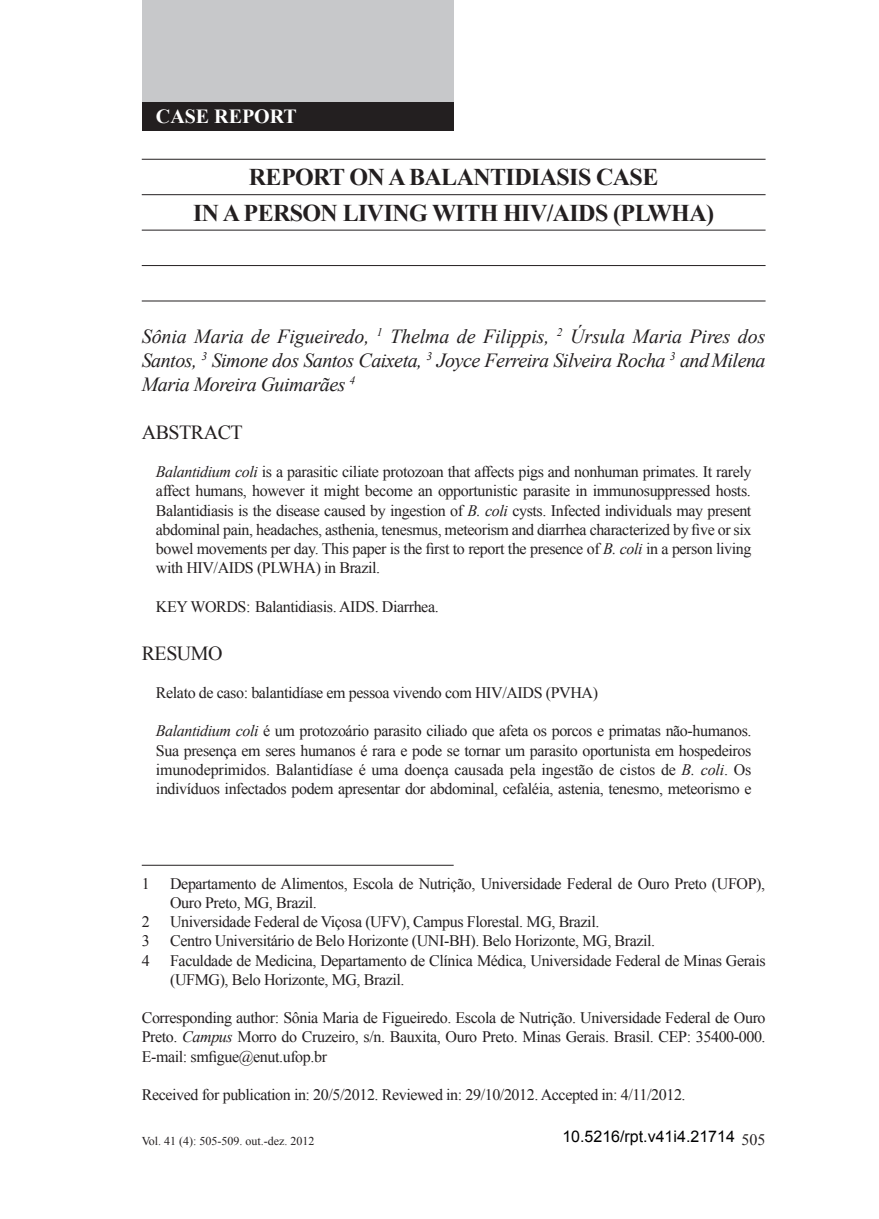
<style>
.page{position:relative;width:879px;height:1219px;background:#fff}
.page>*{position:absolute;margin:0;border:0;box-sizing:border-box;transform-origin:0 0}
.t1{font:700 24px/35.4px "Times New Roman";letter-spacing:-.025em;color:#231f20}
.t2{font:italic 20px/24px "Times New Roman";letter-spacing:-.025em;color:#231f20;text-align:justify}
.t3{font:20px "Times New Roman";letter-spacing:-.025em;color:#231f20}
.t4{font:700 20px "Times New Roman";color:#fff}
.t5{font:16px/19.2px "Times New Roman";letter-spacing:-.025em;color:#231f20;text-align:justify}
.t6{font:16px "Arial";color:#000}
.t7{font:12px "Times New Roman";color:#231f20}
.s1{font-style:italic}
</style>
<div class="page">
<div style="left:142px;top:0;width:312px;height:102px;background:#c7c8ca"></div>
<div style="left:142px;top:102px;width:312px;height:28px;background:#231f20"></div>
<hr style="left:142px;top:159px;width:623px;height:1px;background:#231f20">
<hr style="left:142px;top:194px;width:623px;height:1px;background:#231f20">
<hr style="left:142px;top:230px;width:623px;height:1px;background:#231f20">
<hr style="left:142px;top:265px;width:623px;height:1px;background:#231f20">
<hr style="left:142px;top:300px;width:623px;height:1px;background:#231f20">
<hr style="left:142px;top:865px;width:312px;height:1px;background:#231f20">
<p class="t4" style="left:156px;top:102px;width:142px">CASE REPORT</p>
<h1 class="t1" style="left:193px;top:159px;width:522px;text-indent:120px">RT ON A BALANTIDIASIS CASE<br>IN A PERSON LIVING WITH HIV/AIDS (PLWHA)</h1>
<h1 class="t1" style="left:249px;top:159px;width:34px">REPO</h1>
<p class="t2" style="left:142px;top:324px;width:625px">Sônia Maria de Figueiredo, <sup>1</sup> Thelma de Filippis, <sup>2</sup> Úrsula Maria Pires dos Santos, <sup>3</sup> Simone dos Santos Caixeta, <sup>3</sup> Joyce Ferreira Silveira Rocha <sup>3</sup> andMilena Maria Moreira Guimarães <sup>4</sup></p>
<p class="t3" style="left:142px;top:419px;width:102px">ABSTRACT</p>
<p class="t5" style="left:156px;top:462px;width:597px"><span class="s1">Balantidium coli</span> is a parasitic ciliate protozoan that affects pigs and nonhuman primates. It rarely affect humans, however it might become an opportunistic parasite in immunosuppressed hosts.<br>Balantidiasis is the disease caused by ingestion of <span class="s1">B. coli</span> cysts. Infected individuals may present abdominal pain, headaches, asthenia, tenesmus, meteorism and diarrhea characterized by five or six bowel movements per day. This paper is the first to report the presence of <span class="s1">B. coli</span> in a person living with HIV/AIDS (PLWHA) in Brazil.</p>
<p class="t5" style="left:156px;top:596px;width:284px">KEY WORDS: Balantidiasis. AIDS. Diarrhea.</p>
<p class="t3" style="left:142px;top:639px;width:82px">RESUMO</p>
<p class="t5" style="left:156px;top:683px;width:443px">Relato de caso: balantidíase em pessoa vivendo com HIV/AIDS (PVHA)</p>
<p class="t5" style="left:156px;top:721px;width:597px"><span class="s1">Balantidium coli</span> é um protozoário parasito ciliado que afeta os porcos e primatas não-humanos.<br>Sua presença em seres humanos é rara e pode se tornar um parasito oportunista em hospedeiros imunodeprimidos. Balantidíase é uma doença causada pela ingestão de cistos de <span class="s1">B. coli</span>. Os indivíduos infectados podem apresentar dor abdominal, cefaléia, astenia, tenesmo, meteorismo e</p>
<p class="t5" style="left:142px;top:873px;width:9px">1</p>
<p class="t5" style="left:170px;top:873px;width:596px">Departamento de Alimentos, Escola de Nutrição, Universidade Federal de Ouro Preto (UFOP),<br>Ouro Preto, MG, Brazil.</p>
<p class="t5" style="left:142px;top:912px;width:9px">2</p>
<p class="t5" style="left:170px;top:912px;width:431px">Universidade Federal de Viçosa (UFV), Campus Florestal. MG, Brazil.</p>
<p class="t5" style="left:142px;top:931px;width:9px">3</p>
<p class="t5" style="left:170px;top:931px;width:487px">Centro Universitário de Belo Horizonte (UNI-BH). Belo Horizonte, MG, Brazil.</p>
<p class="t5" style="left:142px;top:950px;width:9px">4</p>
<p class="t5" style="left:170px;top:950px;width:597px">Faculdade de Medicina, Departamento de Clínica Médica, Universidade Federal de Minas Gerais (UFMG), Belo Horizonte, MG, Brazil.</p>
<p class="t5" style="left:142px;top:1008px;width:625px">Corresponding author: Sônia Maria de Figueiredo. Escola de Nutrição. Universidade Federal de Ouro Preto. <span class="s1">Campus</span> Morro do Cruzeiro, s/n. Bauxita, Ouro Preto. Minas Gerais. Brasil. CEP: 35400-000.<br>E-mail: smfigue@enut.ufop.br</p>
<p class="t5" style="left:142px;top:1085px;width:545px">Received for publication in: 20/5/2012. Reviewed in: 29/10/2012. Accepted in: 4/11/2012.</p>
<p class="t6" style="left:562px;top:1126px;width:174px">10.5216/rpt.v41i4.21714</p>
<p class="t7" style="left:142px;top:1133px;width:174px">Vol. 41 (4): 505-509. out.-dez. 2012</p>
<p class="t5" style="left:741px;top:1130px;width:25px">505</p>
</div>
